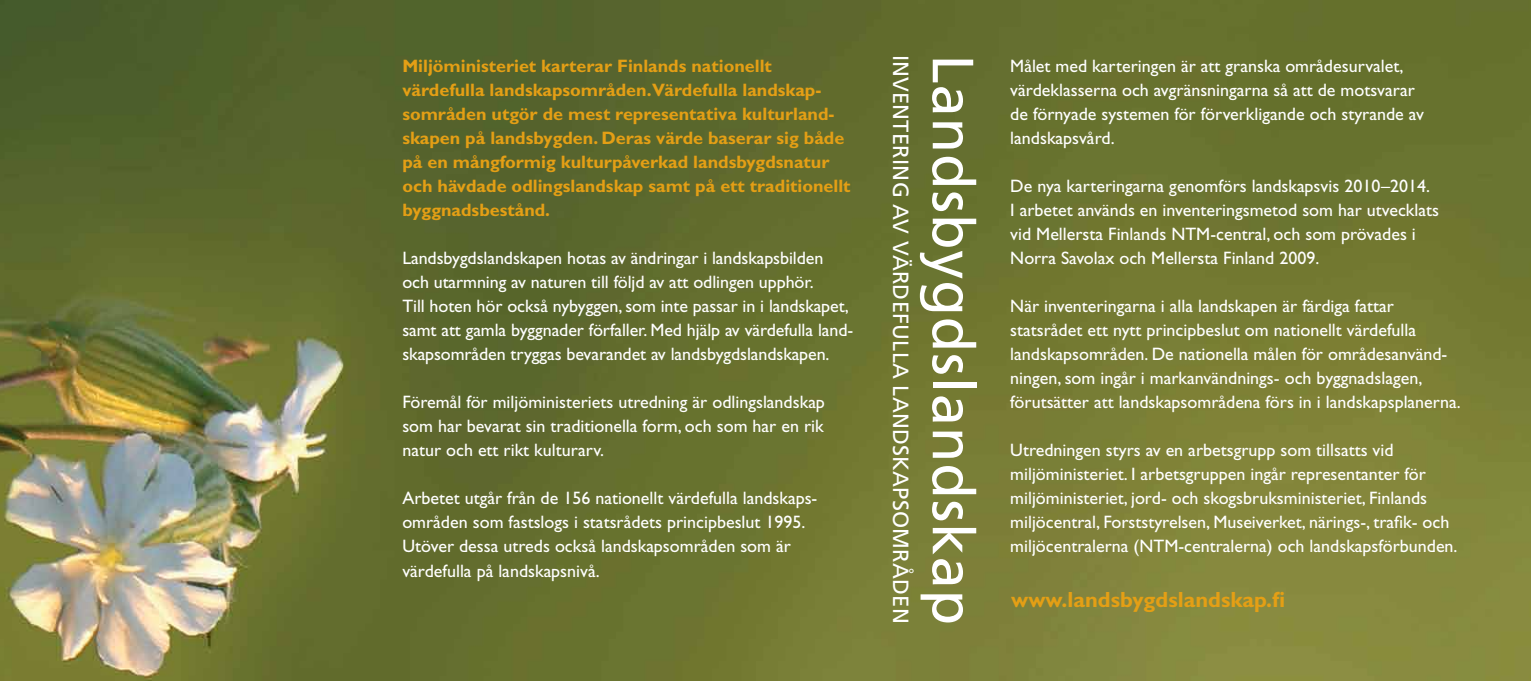
<style>
.page{position:relative;width:1531px;height:681px;background:#fff}
.page>*{position:absolute;margin:0;border:0;box-sizing:border-box;transform-origin:0 0}
.t1{font:58px "Frutiger LT Std";letter-spacing:.015em;color:#fff}
.t2{font:22px "Frutiger LT Std";letter-spacing:.01em;color:#fff}
.t3{font:700 22px "Gill Sans Std";color:#e49f15}
.t4{font:18px/24px "Gill Sans Std";color:#fff}
.t5{font:700 18px/24px "Gill Sans Std";color:#e49f15}
</style>
<div class="page">
<img style="left:0;top:0;width:1531px;height:680px">
<p class="t5" style="left:402px;top:54px;width:450px">Miljöministeriet karterar Finlands nationellt värdefulla landskapsområden.Värdefulla landskap&shy;sområden utgör de mest representativa kulturland&shy;skapen på landsbygden. Deras värde baserar sig både på en mångformig kulturpåverkad landsbygdsnatur och hävdade odlingslandskap samt på ett traditionellt byggnadsbestånd.</p>
<p class="t4" style="left:402px;top:246px;width:452px">Landsbygdslandskapen hotas av ändringar i landskapsbilden och utarmning av naturen till följd av att odlingen upphör.<br>Till hoten hör också nybyggen, som inte passar in i landskapet, samt att gamla byggnader förfaller. Med hjälp av värdefulla land&shy;skapsområden tryggas bevarandet av landsbygdslandskapen.</p>
<p class="t4" style="left:402px;top:390px;width:424px;text-align:justify">Föremål för miljöministeriets utredning är odlingslandskap som har bevarat sin traditionella form, och som har en rik natur och ett rikt kulturarv.</p>
<p class="t4" style="left:402px;top:486px;width:416px">Arbetet utgår från de 156 nationellt värdefulla landskaps&shy;områden som fastslogs i statsrådets principbeslut 1995.<br>Utöver dessa utreds också landskapsområden som är värdefulla på landskapsnivå.</p>
<p class="t2" style="left:914px;top:54px;width:570px;rotate:90deg">I nventering av värdefulla landskapsom råden</p>
<h1 class="t1" style="left:987px;top:54px;width:572px;rotate:90deg">Landsbygdslandskap</h1>
<p class="t4" style="left:1010px;top:54px;width:415px">Målet med karteringen är att granska områdesurvalet, värdeklasserna och avgränsningarna så att de motsvarar de förnyade systemen för förverkligande och styrande av landskapsvård.</p>
<p class="t4" style="left:1010px;top:174px;width:430px">De nya karteringarna genomförs landskapsvis 2010–2014.<br>I arbetet används en inventeringsmetod som har utvecklats vid Mellersta Finlands NTM-central, och som prövades i Norra Savolax och Mellersta Finland 2009.</p>
<p class="t4" style="left:1010px;top:294px;width:452px">När inventeringarna i alla landskapen är färdiga fattar statsrådet ett nytt principbeslut om nationellt värdefulla landskapsområden. De nationella målen för områdesanvänd&shy;ningen, som ingår i markanvändnings- och byggnadslagen, förutsätter att landskapsområdena förs in i landskapsplanerna.</p>
<p class="t4" style="left:1010px;top:438px;width:449px">Utredningen styrs av en arbetsgrupp som tillsatts vid miljöministeriet. I arbetsgruppen ingår representanter för miljöministeriet, jord- och skogsbruksministeriet, Finlands miljöcentral, Forststyrelsen, Museiverket, närings-, trafik- och miljöcentralerna (NTM-centralerna) och landskapsförbunden.</p>
<p class="t3" style="left:1011px;top:586px;width:276px">www.landsbygdslandskap.fi</p>
</div>
